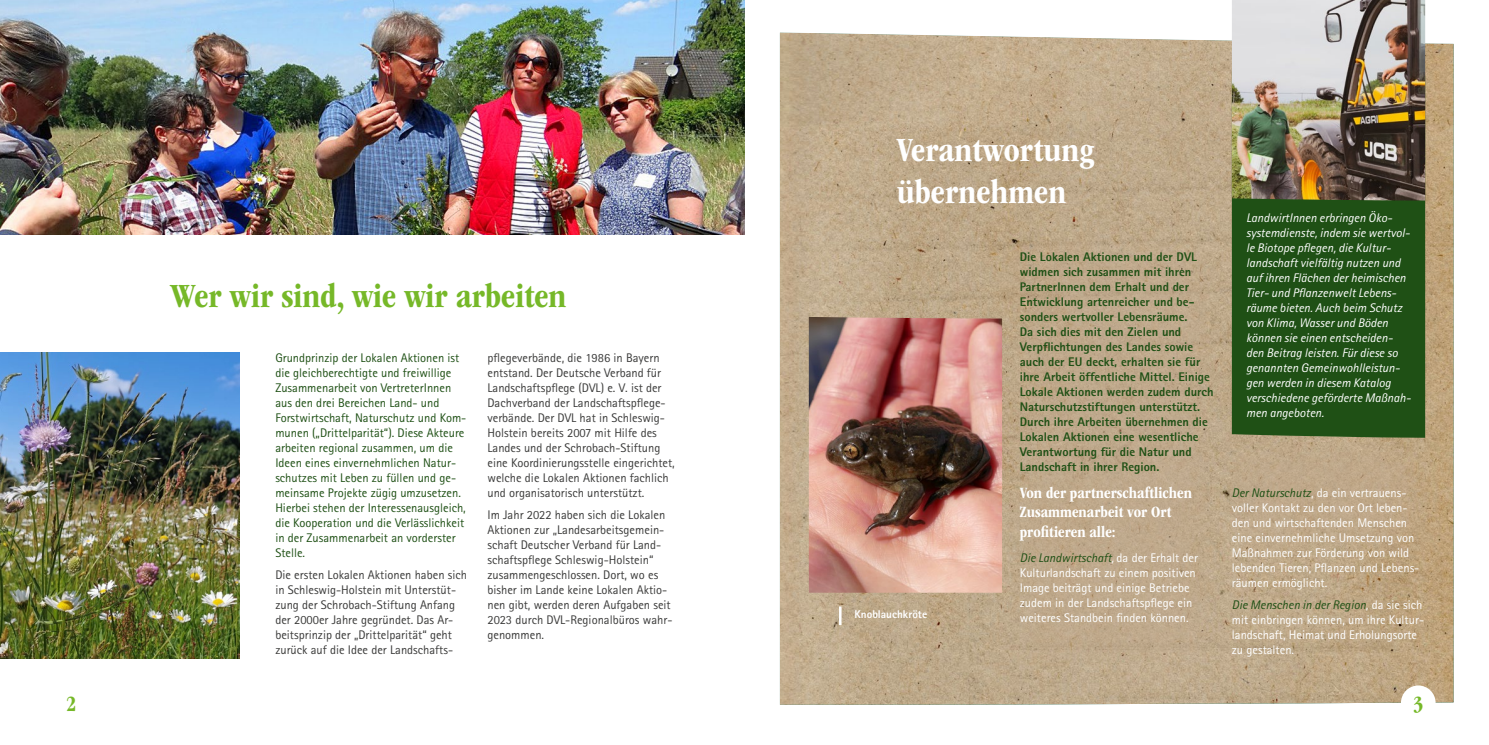
<style>
.page{position:relative;width:1489px;height:745px;background:#fff}
.page>*{position:absolute;margin:0;border:0;box-sizing:border-box;transform-origin:0 0}
.t1{font:700 condensed 35px "ITC Garamond Std";color:#76b828}
.t2{font:700 condensed 35px/42px "ITC Garamond Std";color:#fff}
.t3{font:700 condensed 22.5px "ITC Garamond Std";color:#76b828}
.t4{font:700 condensed 16.25px/19.5px "ITC Garamond Std";color:#fff}
.t5{font:12.5px/15px "Rotis Sans Serif Std";color:#3b3b3a}
.t6{font:12.5px/15px "Rotis Sans Serif Std";color:#fff}
.t7{font:800 12.5px/15px "Rotis Sans Serif Std";color:#1f5015}
.t8{font:12.5px/15px "Rotis Sans Serif Std";color:#1f5015}
.t9{font:italic 12.5px/15px "Rotis Sans Serif Std";color:#fff}
.t10{font:800 11.25px "Rotis Sans Serif Std";color:#fff}
.s1{font-style:italic;color:#1f5015}
.s2{font-style:italic}
</style>
<div class="page">
<img style="left:780px;top:93px;width:673px;height:611px">
<div style="left:1400px;top:685px;width:35px;height:34px;background:#fff;border-radius:50%"></div>
<svg style="left:744px;top:0;width:710px;height:93px"></svg>
<img style="left:0;top:0;width:744px;height:234px">
<img style="left:808px;top:317px;width:194px;height:275px">
<div style="left:1231px;top:200px;width:193px;height:237px;background:#1f5015"></div>
<img style="left:1231px;top:0;width:193px;height:200px">
<div style="left:1010px;top:240px;width:203px;height:423px;background:#c1a98e"></div>
<div style="left:1222px;top:442px;width:203px;height:109px;background:#c1a98e"></div>
<img style="left:0;top:352px;width:240px;height:306px">
<svg style="left:839px;top:606px;width:2px;height:18px"></svg>
<h1 class="t1" style="left:170px;top:276px;width:397px">Wer wir sind, wie wir arbeiten</h1>
<p class="t8" style="left:275px;top:349px;width:192px">Grundprinzip der Lokalen Aktionen ist die gleichberechtigte und freiwillige Zusammenarbeit von VertreterInnen aus den drei Bereichen Land- und Forstwirtschaft, Naturschutz und Kom&shy;munen („Drittelparität“). Diese Akteure arbeiten regional zusammen, um die Ideen eines einvernehmlichen Natur&shy;schutzes mit Leben zu füllen und ge&shy;meinsame Projekte zügig umzusetzen.<br>Hierbei stehen der Interessenausgleich, die Kooperation und die Verlässlichkeit in der Zusammenarbeit an vorderster Stelle.</p>
<p class="t5" style="left:275px;top:566px;width:193px">Die ersten Lokalen Aktionen haben sich in Schleswig-Holstein mit Unterstüt&shy;zung der Schrobach-Stiftung Anfang der 2000er Jahre gegründet. Das Ar&shy;beitsprinzip der „Drittelparität“ geht zurück auf die Idee der Landschafts-</p>
<p class="t5" style="left:487px;top:349px;width:189px">pflegeverbände, die 1986 in Bayern entstand. Der Deutsche Verband für Landschaftspflege (DVL) e. V. ist der Dachverband der Landschaftspflege&shy;verbände. Der DVL hat in Schleswig-Holstein bereits 2007 mit Hilfe des Landes und der Schrobach-Stiftung eine Koordinierungsstelle eingerichtet, welche die Lokalen Aktionen fachlich und organisatorisch unterstützt.</p>
<p class="t5" style="left:487px;top:506px;width:186px">Im Jahr 2022 haben sich die Lokalen Aktionen zur „Landesarbeitsgemein&shy;schaft Deutscher Verband für Land&shy;schaftspflege Schleswig-Holstein“ zusammengeschlossen. Dort, wo es bisher im Lande keine Lokalen Aktio&shy;nen gibt, werden deren Aufgaben seit 2023 durch DVL-Regionalbüros wahr&shy;genommen.</p>
<h1 class="t2" style="left:896px;top:129px;width:199px">Verantwortung übernehmen</h1>
<p class="t10" style="left:854px;top:606px;width:74px">Knoblauchkröte</p>
<p class="t7" style="left:1019px;top:249px;width:195px">Die Lokalen Aktionen und der DVL widmen sich zusammen mit ihren PartnerInnen dem Erhalt und der Entwicklung artenreicher und be&shy;sonders wertvoller Lebensräume.<br>Da sich dies mit den Zielen und Verpflichtungen des Landes sowie auch der EU deckt, erhalten sie für ihre Arbeit öffentliche Mittel. Einige Lokale Aktionen werden zudem durch Naturschutzstiftungen unterstützt.<br>Durch ihre Arbeiten übernehmen die Lokalen Aktionen eine wesentliche Verantwortung für die Natur und Landschaft in ihrer Region.</p>
<h3 class="t4" style="left:1019px;top:482px;width:174px">Von der partnerschaftlichen<br>Zusammenarbeit vor Ort profitieren alle:</h3>
<p class="t6" style="left:1019px;top:550px;width:180px"><span class="s1">Die Landwirtschaft</span><span class="s2">,</span> da der Erhalt der Kulturlandschaft zu einem positiven Image beiträgt und einige Betriebe zudem in der Landschaftspflege ein weiteres Standbein finden können.</p>
<p class="t9" style="left:1245px;top:210px;width:166px">LandwirtInnen erbringen Öko&shy;systemdienste, indem sie wertvol&shy;le Biotope pflegen, die Kultur&shy;landschaft vielfältig nutzen und auf ihren Flächen der heimischen<br>Tier- und Pflanzenwelt Lebens&shy;räume bieten. Auch beim Schutz von Klima, Wasser und Böden können sie einen entscheiden&shy;den Beitrag leisten. Für diese so genannten Gemeinwohlleistun&shy;gen werden in diesem Katalog verschiedene geförderte Maßnah&shy;men angeboten.</p>
<p class="t6" style="left:1231px;top:485px;width:189px"><span class="s1">Der Naturschutz</span>, da ein vertrauens&shy;voller Kontakt zu den vor Ort leben&shy;den und wirtschaftenden Menschen eine einvernehmliche Umsetzung von Maßnahmen zur Förderung von wild lebenden Tieren, Pflanzen und Lebens&shy;räumen ermöglicht.</p>
<p class="t6" style="left:1231px;top:597px;width:194px"><span class="s1">Die Menschen in der Region</span>, da sie sich mit einbringen können, um ihre Kultur&shy;landschaft, Heimat und Erholungsorte zu gestalten.</p>
<h2 class="t3" style="left:66px;top:690px;width:12px">2</h2>
<h2 class="t3" style="left:1412px;top:690px;width:12px">3</h2>
</div>
